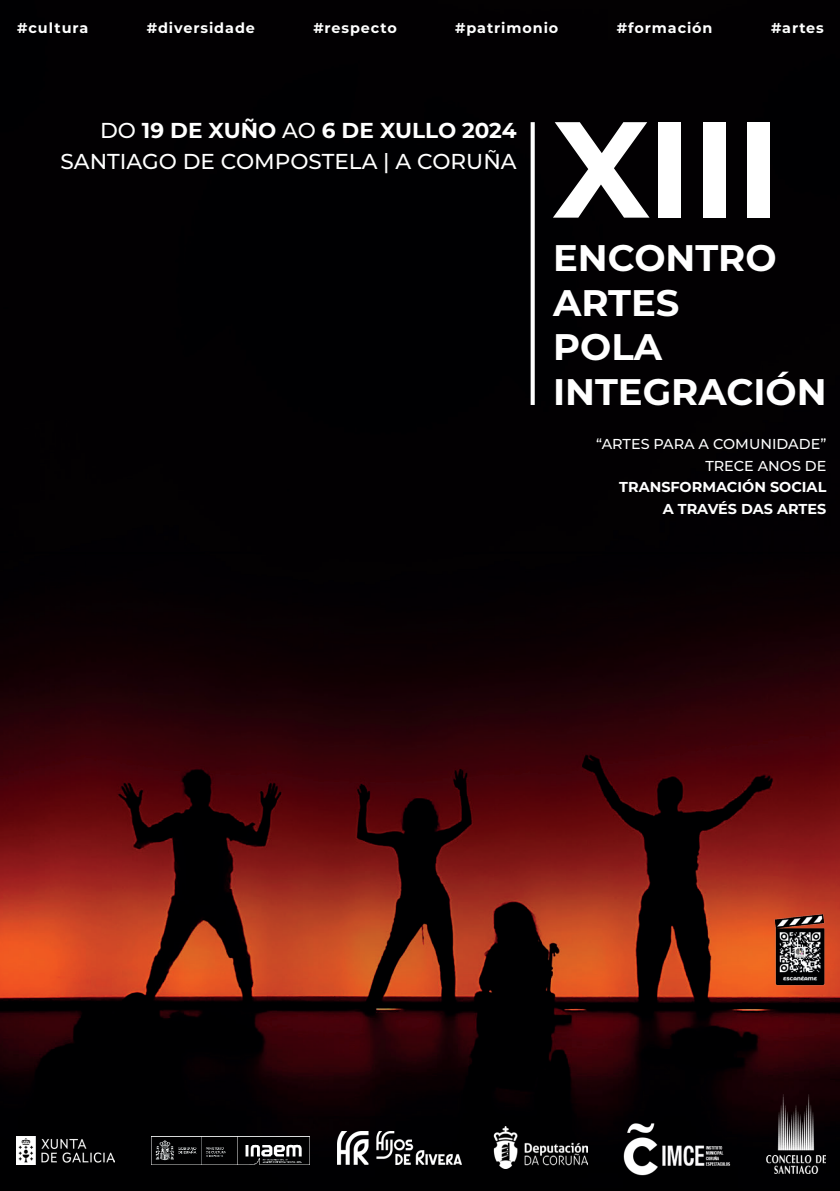
<style>
.page{position:relative;width:840px;height:1191px;background:#fff}
.page>*{position:absolute;margin:0;border:0;box-sizing:border-box;transform-origin:0 0}
.t1{font:700 136.4px "Montserrat";color:#fff}
.t2{font:700 37px/44.4px "Montserrat";color:#fff}
.t3{font:500 21.6px/30.8px "Montserrat";color:#fff;text-align:right}
.t4{font:700 14.4px "Montserrat";letter-spacing:.06em;color:#fff}
.t5{font:700 14.4px/21.6px "Montserrat";color:#fff;text-align:right}
.t6{font:500 14.4px/21.6px "Montserrat";color:#fff;text-align:right}
.s1{font-weight:700}
</style>
<div class="page">
<img style="left:0;top:0;width:839px;height:1191px">
<img style="left:623px;top:1123px;width:108px;height:52px">
<svg style="left:530px;top:122px;width:4px;height:283px"></svg>
<img style="left:151px;top:1136px;width:158px;height:28px">
<img style="left:766px;top:1094px;width:58px;height:79px">
<img style="left:16px;top:1136px;width:98px;height:28px">
<img style="left:493px;top:1127px;width:94px;height:41px">
<img style="left:337px;top:1131px;width:124px;height:33px">
<img style="left:774px;top:913px;width:50px;height:73px">
<p class="t4" style="left:17px;top:17px;width:73px">#cultura</p>
<p class="t4" style="left:147px;top:17px;width:110px">#diversidade</p>
<p class="t4" style="left:313px;top:17px;width:85px">#respecto</p>
<p class="t4" style="left:455px;top:17px;width:104px">#patrimonio</p>
<p class="t4" style="left:616px;top:17px;width:97px">#formación</p>
<p class="t4" style="left:770px;top:17px;width:54px">#artes</p>
<h3 class="t3" style="left:60px;top:114px;width:457px">DO <span class="s1">19 DE XUÑO</span> AO <span class="s1">6 DE XULLO 2024<br></span>SANTIAGO DE COMPOSTELA | A CORUÑA</h3>
<h1 class="t1" style="left:552px;top:71px;width:230px">XIII</h1>
<h2 class="t2" style="left:552px;top:234px;width:275px">ENCONTRO<br>ARTES<br>POLA<br>INTEGRACIÓN</h2>
<p class="t6" style="left:596px;top:433px;width:231px">“ARTES PARA A COMUNIDADE”<br>TRECE ANOS DE</p>
<p class="t5" style="left:619px;top:476px;width:208px">TRANSFORMACIÓN SOCIAL<br>A TRAVÉS DAS ARTES</p>
</div>
